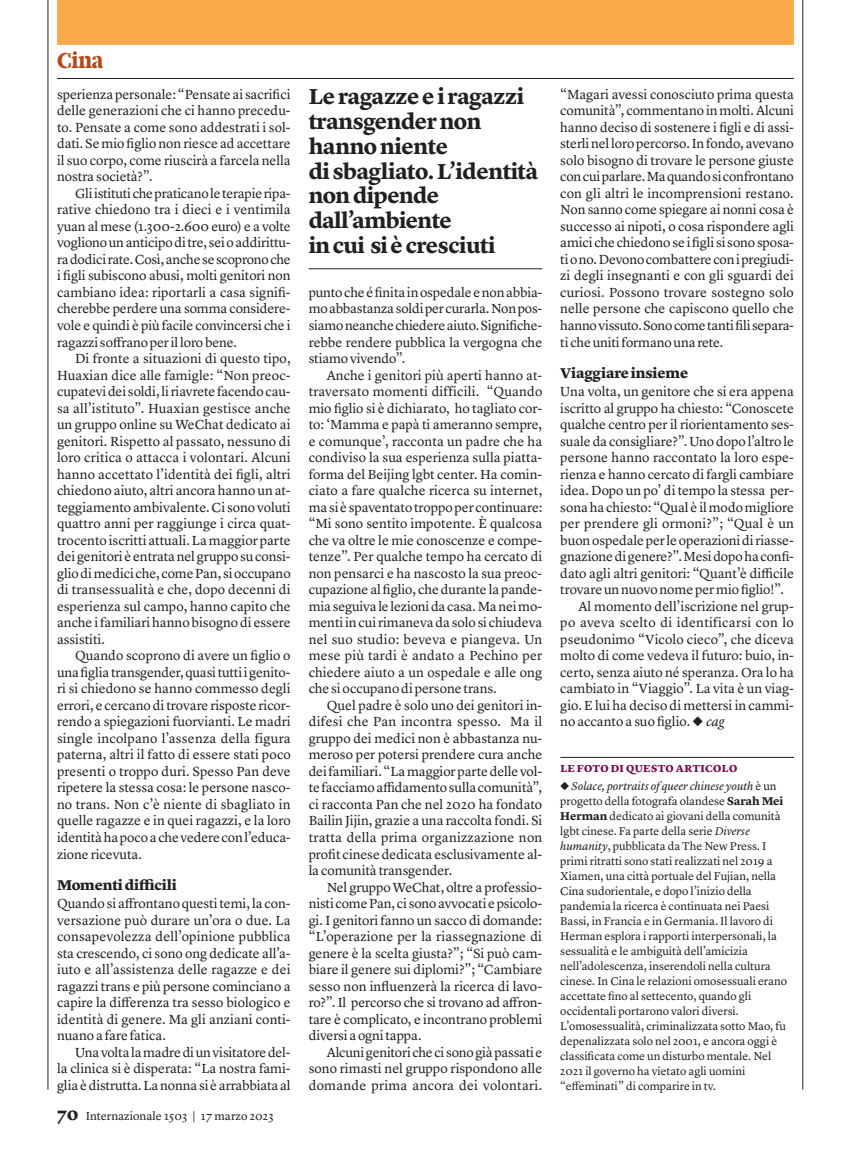
<style>
.page{position:relative;width:851px;height:1149px;background:#fff}
.page>*{position:absolute;margin:0;border:0;box-sizing:border-box;transform-origin:0 0}
.PQ_pullquote_15pt{font:700 22.5px/24.8px "Lyon Text";letter-spacing:-.02em;color:#231f20}
.FO_top_folio{font:22.5px "Internazionale Stencil";color:#b44918}
.XD_Crosshead{font:900 14.7px "Lyon Text";letter-spacing:-.01em;color:#231f20}
.TX_Text_9_1_11_justi{font:13.65px/16.5px "Lyon Text";letter-spacing:-.005em;color:#231f20;text-align:justify}
.TX_text_9_1_11_justi{font:13.65px/16.5px "Lyon Text";color:#231f20;text-align:justify}
.t1{font:12px "Lyon Text";color:#231f20}
.TX_text_7_8_10_ragge{font:11.7px/15px "Lyon Text";color:#231f20}
.LA__Label_7pt_red_ca{font:900 10.5px "Lyon Text";letter-spacing:.025em;color:#720944}
.s1{font-weight:700;font-size:18px}
.s2{font-style:italic}
.s3{font-weight:700}
</style>
<div class="page">
<hr style="left:48px;top:0;width:1px;height:1089px;background:#231f20">
<hr style="left:802px;top:0;width:1px;height:1089px;background:#231f20">
<hr style="left:57px;top:78px;width:736px;height:1px;background:#231f20">
<div style="left:57px;top:0;width:736px;height:45px;background:#f9aa49"></div>
<hr style="left:308px;top:268px;width:234px;height:1px;background:#231f20">
<hr style="left:560px;top:757px;width:233px;height:1px;background:#231f20">
<p class="FO_top_folio" style="left:57px;top:48px;width:48px">Cina</p>
<p class="TX_Text_9_1_11_justi" style="left:57px;top:85px;width:235px">sperienza personale: “Pensate ai sacrifici delle generazioni che ci hanno precedu&shy;to. Pensate a come sono addestrati i sol&shy;dati. Se mio figlio non riesce ad accettare il suo corpo, come riuscirà a farcela nella nostra società?”.</p>
<p class="TX_Text_9_1_11_justi" style="left:57px;top:184px;width:235px;text-indent:18px">Gli istituti che praticano le terapie ripa&shy;rative chiedono tra i dieci e i ventimila yuan al mese (1.300-2.600 euro) e a volte vogliono un anticipo di tre, sei o addirittu&shy;ra dodici rate. Così, anche se scoprono che i figli subiscono abusi, molti genitori non cambiano idea: riportarli a casa signifi&shy;cherebbe perdere una somma considere&shy;vole e quindi è più facile convincersi che i ragazzi soffrano per il loro bene.</p>
<p class="TX_Text_9_1_11_justi" style="left:57px;top:349px;width:235px;text-indent:18px">Di fronte a situazioni di questo tipo, Huaxian dice alle famigle: “Non preoc&shy;cupatevi dei soldi, li riavrete facendo cau&shy;sa all’istituto”. Huaxian gestisce anche un gruppo online su WeChat dedicato ai genitori. Rispetto al passato, nessuno di loro critica o attacca i volontari. Alcuni hanno accettato l’identità dei figli, altri chiedono aiuto, altri ancora hanno un at&shy;teggiamento ambivalente. Ci sono voluti quattro anni per raggiunge i circa quat&shy;trocento iscritti attuali. La maggior parte dei genitori è entrata nel gruppo su consi&shy;glio di medici che, come Pan, si occupano di transessualità e che, dopo decenni di esperienza sul campo, hanno capito che anche i familiari hanno bisogno di essere assistiti.</p>
<p class="TX_Text_9_1_11_justi" style="left:57px;top:646px;width:235px;text-indent:18px">Quando scoprono di avere un figlio o una figlia transgender, quasi tutti i genito&shy;ri si chiedono se hanno commesso degli errori, e cercano di trovare risposte ricor&shy;rendo a spiegazioni fuorvianti. Le madri single incolpano l’assenza della figura paterna, altri il fatto di essere stati poco presenti o troppo duri. Spesso Pan deve ripetere la stessa cosa: le persone nasco&shy;no trans. Non c’è niente di sbagliato in quelle ragazze e in quei ragazzi, e la loro identità ha poco a che vedere con l’educa&shy;zione ricevuta.</p>
<p class="XD_Crosshead" style="left:57px;top:873px;width:121px">Momenti difficili</p>
<p class="TX_text_9_1_11_justi" style="left:57px;top:893px;width:235px">Quando si affrontano questi temi, la con&shy;versazione può durare un’ora o due. La consapevolezza dell’opinione pubblica sta crescendo, ci sono ong dedicate all’a&shy;iuto e all’assistenza delle ragazze e dei ragazzi trans e più persone cominciano a capire la differenza tra sesso biologico e identità di genere. Ma gli anziani conti&shy;nuano a fare fatica.</p>
<p class="TX_Text_9_1_11_justi" style="left:57px;top:1042px;width:235px;text-indent:18px">Una volta la madre di un visitatore del&shy;la clinica si è disperata: “La nostra fami&shy;glia è distrutta. La nonna si è arrabbiata al</p>
<p class="t1" style="left:57px;top:1106px;width:218px"><span class="s1">70</span> Internazionale 1503 | 17 marzo 2023</p>
<p class="PQ_pullquote_15pt" style="left:308px;top:82px;width:231px">Le ragazze e i ragazzi transgender non hanno niente<br>di sbagliato. L’identità non dipende dall’ambiente<br>in cui si è cresciuti</p>
<p class="TX_Text_9_1_11_justi" style="left:308px;top:283px;width:235px">punto che é finita in ospedale e non abbia&shy;mo abbastanza soldi per curarla. Non pos&shy;siamo neanche chiedere aiuto. Significhe&shy;rebbe rendere pubblica la vergogna che stiamo vivendo”.</p>
<p class="TX_Text_9_1_11_justi" style="left:308px;top:365px;width:235px;text-indent:18px">Anche i genitori più aperti hanno at&shy;traversato momenti difficili. “Quando mio figlio si è dichiarato, ho tagliato cor&shy;to: ‘Mamma e papà ti ameranno sempre, e comunque’, racconta un padre che ha condiviso la sua esperienza sulla piatta&shy;forma del Beijing lgbt center. Ha comin&shy;ciato a fare qualche ricerca su internet, ma si è spaventato troppo per continuare: “Mi sono sentito impotente. È qualcosa che va oltre le mie conoscenze e compe&shy;tenze”. Per qualche tempo ha cercato di non pensarci e ha nascosto la sua preoc&shy;cupazione al figlio, che durante la pande&shy;mia seguiva le lezioni da casa. Ma nei mo&shy;menti in cui rimaneva da solo si chiudeva nel suo studio: beveva e piangeva. Un mese più tardi è andato a Pechino per chiedere aiuto a un ospedale e alle ong che si occupano di persone trans.</p>
<p class="TX_Text_9_1_11_justi" style="left:308px;top:695px;width:235px;text-indent:18px">Quel padre è solo uno dei genitori in&shy;difesi che Pan incontra spesso. Ma il gruppo dei medici non è abbastanza nu&shy;meroso per potersi prendere cura anche dei familiari. “La maggior parte delle vol&shy;te facciamo affidamento sulla comunità”, ci racconta Pan che nel 2020 ha fondato Bailin Jijin, grazie a una raccolta fondi. Si tratta della prima organizzazione non profit cinese dedicata esclusivamente al&shy;la comunità transgender.</p>
<p class="TX_Text_9_1_11_justi" style="left:308px;top:877px;width:235px;text-indent:18px">Nel gruppo WeChat, oltre a professio&shy;nisti come Pan, ci sono avvocati e psicolo&shy;gi. I genitori fanno un sacco di domande: “L’operazione per la riassegnazione di genere è la scelta giusta?”; “Si può cam&shy;biare il genere sui diplomi?”; “Cambiare sesso non influenzerà la ricerca di lavo&shy;ro?”. Il percorso che si trovano ad affron&shy;tare è complicato, e incontrano problemi diversi a ogni tappa.</p>
<p class="TX_Text_9_1_11_justi" style="left:308px;top:1042px;width:235px;text-indent:18px">Alcuni genitori che ci sono già passati e sono rimasti nel gruppo rispondono alle domande prima ancora dei volontari.</p>
<p class="TX_Text_9_1_11_justi" style="left:560px;top:85px;width:235px">“Magari avessi conosciuto prima questa comunità”, commentano in molti. Alcuni hanno deciso di sostenere i figli e di assi&shy;sterli nel loro percorso. In fondo, avevano solo bisogno di trovare le persone giuste con cui parlare. Ma quando si confrontano con gli altri le incomprensioni restano.<br>Non sanno come spiegare ai nonni cosa è successo ai nipoti, o cosa rispondere agli amici che chiedono se i figli si sono sposa&shy;ti o no. Devono combattere con i pregiudi&shy;zi degli insegnanti e con gli sguardi dei curiosi. Possono trovare sostegno solo nelle persone che capiscono quello che hanno vissuto. Sono come tanti fili separa&shy;ti che uniti formano una rete.</p>
<p class="XD_Crosshead" style="left:560px;top:361px;width:129px">Viaggiare insieme</p>
<p class="TX_text_9_1_11_justi" style="left:560px;top:382px;width:235px">Una volta, un genitore che si era appena iscritto al gruppo ha chiesto: “Conoscete qualche centro per il riorientamento ses&shy;suale da consigliare?”. Uno dopo l’altro le persone hanno raccontato la loro espe&shy;rienza e hanno cercato di fargli cambiare idea. Dopo un po’ di tempo la stessa per&shy;sona ha chiesto: “Qual è il modo migliore per prendere gli ormoni?”; “Qual è un buon ospedale per le operazioni di riasse&shy;gnazione di genere?”. Mesi dopo ha confi&shy;dato agli altri genitori: “Quant’è difficile trovare un nuovo nome per mio figlio!”.</p>
<p class="TX_Text_9_1_11_justi" style="left:560px;top:596px;width:235px;text-indent:18px">Al momento dell’iscrizione nel grup&shy;po aveva scelto di identificarsi con lo pseudonimo “Vicolo cieco”, che diceva molto di come vedeva il futuro: buio, in&shy;certo, senza aiuto né speranza. Ora lo ha cambiato in “Viaggio”. La vita è un viag&shy;gio. E lui ha deciso di mettersi in cammi&shy;no accanto a suo figlio. ◆ <span class="s2">cag</span></p>
<p class="LA__Label_7pt_red_ca" style="left:560px;top:759px;width:178px">LE FOTO DI QUESTO ARTICOLO</p>
<p class="TX_text_7_8_10_ragge" style="left:560px;top:777px;width:228px">◆ <span class="s2">Solace, portraits of queer chinese youth</span> è un progetto della fotografa olandese <span class="s3">Sarah Mei Herman</span> dedicato ai giovani della comunità lgbt cinese. Fa parte della serie <span class="s2">Diverse humanity</span>, pubblicata da The New Press. I primi ritratti sono stati realizzati nel 2019 a Xiamen, una città portuale del Fujian, nella Cina sudorientale, e dopo l’inizio della pandemia la ricerca è continuata nei Paesi Bassi, in Francia e in Germania. Il lavoro di Herman esplora i rapporti interpersonali, la sessualità e le ambiguità dell’amicizia nell’adolescenza, inserendoli nella cultura cinese. In Cina le relazioni omosessuali erano accettate fino al settecento, quando gli occidentali portarono valori diversi.<br>L’omosessualità, criminalizzata sotto Mao, fu depenalizzata solo nel 2001, e ancora oggi è classificata come un disturbo mentale. Nel 2021 il governo ha vietato agli uomini “effeminati” di comparire in tv.</p>
</div>
